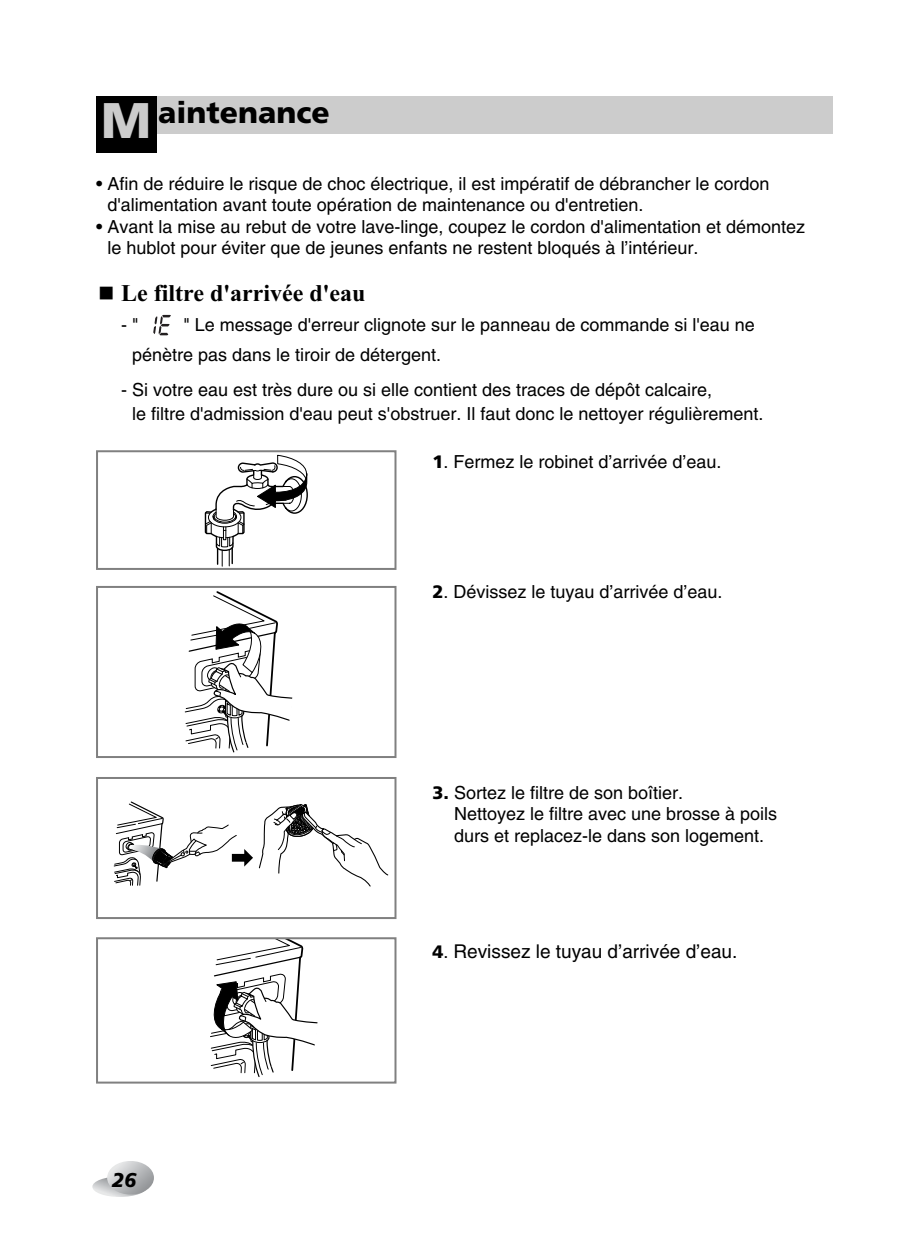
<style>
.page{position:relative;width:906px;height:1246px;background:#fff}
.page>*{position:absolute;margin:0;border:0;box-sizing:border-box;transform-origin:0 0}
.t1{font:900 30px "Frutiger";color:#000}
.t2{font:700 24px "Times New Roman";color:#000}
.t3{font:italic 900 20px "Frutiger";color:#000}
.t4{font:19px "Helvetica";color:#000}
.t5{font:18px/21.6px "Helvetica";color:#000}
.s1{font-size:50px;color:#ccc}
.s2{font-family:"Frutiger";font-weight:900}
.s3{font-family:"Frutiger";font-weight:900;font-size:18px}
.s4{font-size:18px}
</style>
<div class="page">
<svg style="left:92px;top:1177px;width:55px;height:20px"></svg>
<svg style="left:107px;top:1162px;width:47px;height:33px"></svg>
<div style="left:96px;top:96px;width:736px;height:37px;background:#ccc"></div>
<div style="left:96px;top:96px;width:60px;height:57px;background:#000"></div>
<svg style="left:184px;top:591px;width:109px;height:162px"></svg>
<div style="left:96px;top:586px;width:300px;height:172px;border:2px solid #808080"></div>
<svg style="left:204px;top:455px;width:104px;height:111px"></svg>
<div style="left:96px;top:450px;width:300px;height:120px;border:2px solid #808080"></div>
<svg style="left:210px;top:940px;width:108px;height:137px"></svg>
<div style="left:96px;top:937px;width:300px;height:147px;border:2px solid #808080"></div>
<svg style="left:114px;top:801px;width:275px;height:86px"></svg>
<div style="left:96px;top:777px;width:300px;height:142px;border:2px solid #808080"></div>
<svg style="left:153px;top:315px;width:18px;height:20px"></svg>
<h1 class="t1" style="left:101px;top:100px;width:230px"><span class="s1">M</span> aintenance</h1>
<p class="t5" style="left:107px;top:174px;width:664px;text-indent:-11px">• Afin de réduire le risque de choc électrique, il est impératif de débrancher le cordon d'alimentation avant toute opération de maintenance ou d'entretien.</p>
<p class="t5" style="left:107px;top:217px;width:699px;text-indent:-11px">• Avant la mise au rebut de votre lave-linge, coupez le cordon d'alimentation et démontez le hublot pour éviter que de jeunes enfants ne restent bloqués à l’intérieur.</p>
<h2 class="t2" style="left:121px;top:285px;width:246px">Le filtre d'arrivée d'eau</h2>
<p class="t5" style="left:121px;top:316px;width:19px">- "</p>
<p class="t5" style="left:132px;top:311px;width:624px;line-height:30px;text-indent:51px">" Le message d'erreur clignote sur le panneau de commande si l'eau ne pénètre pas dans le tiroir de détergent.</p>
<p class="t5" style="left:132px;top:380px;width:633px;line-height:24px;text-indent:-11px">- Si votre eau est très dure ou si elle contient des traces de dépôt calcaire,<br>le filtre d'admission d'eau peut s'obstruer. Il faut donc le nettoyer régulièrement.</p>
<p class="t5" style="left:433px;top:453px;width:291px"><span class="s2">1</span>. Fermez le robinet d’arrivée d’eau.</p>
<p class="t5" style="left:433px;top:582px;width:292px"><span class="s2">2</span>. Dévissez le tuyau d’arrivée d’eau.</p>
<p class="t5" style="left:454px;top:783px;width:325px;text-indent:-21px"><span class="s2">3.</span> Sortez le filtre de son boîtier.<br>Nettoyez le filtre avec une brosse à poils durs et replacez-le dans son logement.</p>
<p class="t3" style="left:112px;top:1172px;width:26px">26</p>
<p class="t4" style="left:433px;top:944px;width:306px"><span class="s3">4</span><span class="s4">.</span> Revissez le tuyau d’arrivée d’eau.</p>
</div>
